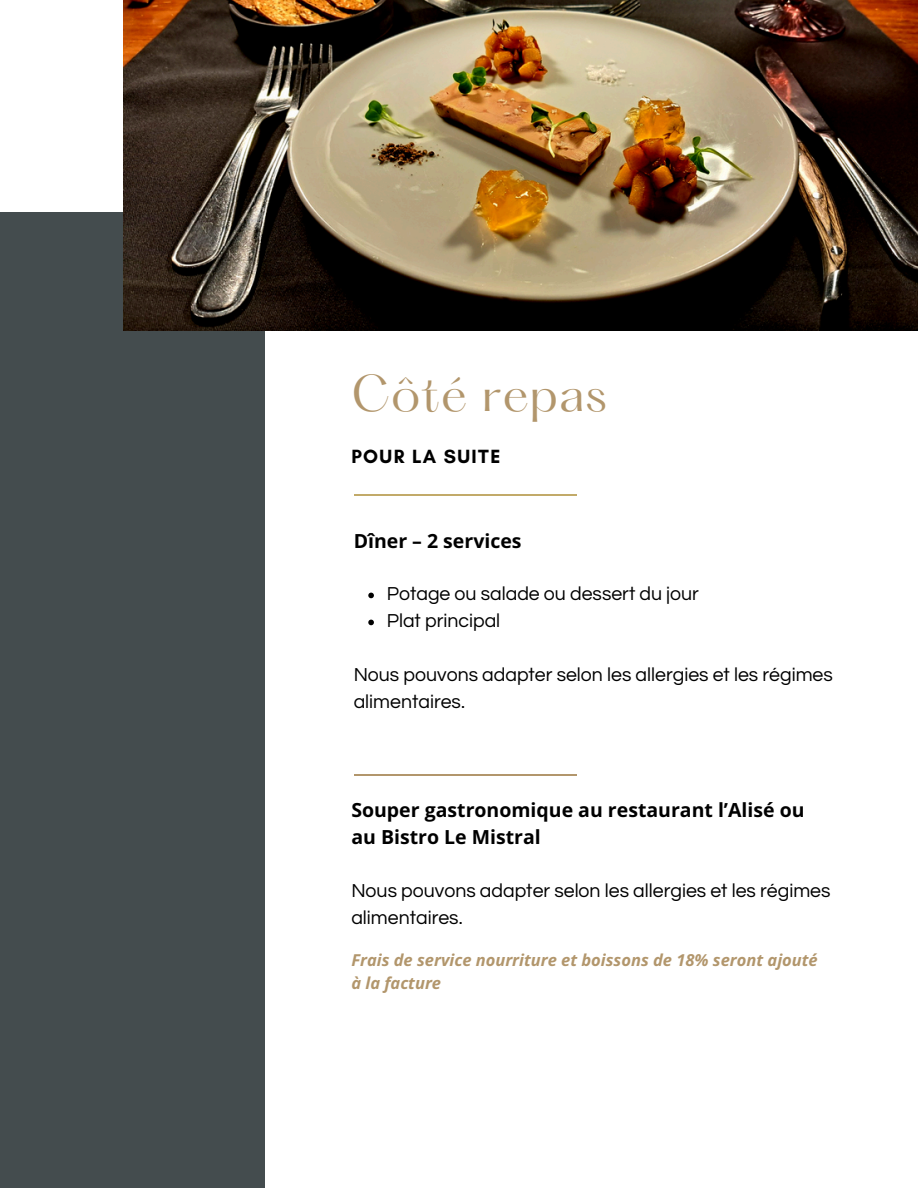
<style>
.page{position:relative;width:918px;height:1188px;background:#fff}
.page>*{position:absolute;margin:0;border:0;box-sizing:border-box;transform-origin:0 0}
.t1{font:45px "Hatton";letter-spacing:.02em;color:#b2966c}
.t2{font:19.5px/27px "Questrial";color:#000}
.t3{font:700 19.5px/27px "Open Sans Hebrew";color:#000}
.t4{font:700 19.5px "Glacial Indifference";letter-spacing:.07em;color:#000}
.t5{font:italic 700 16.5px "Open Sans Hebrew";color:#b2966c}
</style>
<div class="page">
<div style="left:0;top:212px;width:265px;height:976px;background:#444c4e"></div>
<hr style="left:354px;top:495px;width:222px;height:1px;background:#c2aa69">
<hr style="left:354px;top:775px;width:222px;height:1px;background:#b2966c">
<svg style="left:368px;top:593px;width:6px;height:5px"></svg>
<svg style="left:368px;top:620px;width:6px;height:5px"></svg>
<img style="left:123px;top:0;width:795px;height:331px">
<p class="t1" style="left:351px;top:372px;width:257px">Côté repas</p>
<p class="t4" style="left:351px;top:445px;width:150px">POUR LA SUITE</p>
<p class="t3" style="left:354px;top:527px;width:169px">Dîner – 2 services</p>
<h1 class="t2" style="left:387px;top:581px;width:314px">Potage ou salade ou dessert du jour</h1>
<h2 class="t2" style="left:387px;top:608px;width:115px">Plat principal</h2>
<h3 class="t2" style="left:354px;top:662px;width:481px">Nous pouvons adapter selon les allergies et les régimes alimentaires.</h3>
<p class="t3" style="left:351px;top:796px;width:455px">Souper gastronomique au restaurant l’Alisé ou au Bistro Le Mistral</p>
<h4 class="t2" style="left:351px;top:877px;width:481px">Nous pouvons adapter selon les allergies et les régimes alimentaires.</h4>
<h3 class="t5" style="left:351px;top:949px;width:468px">Frais de service nourriture et boissons de 18% seront ajouté</h3>
<h4 class="t5" style="left:351px;top:971px;width:91px">à la facture</h4>
</div>
